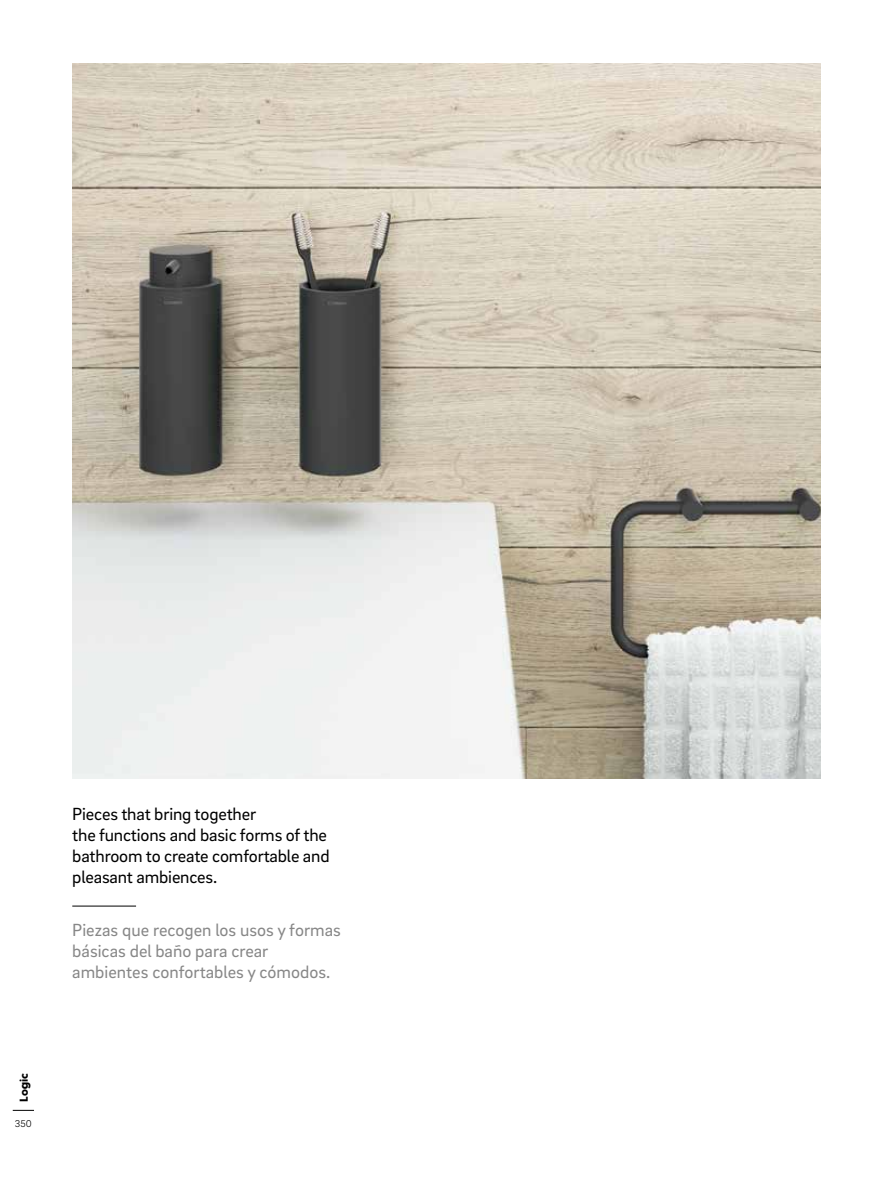
<style>
.page{position:relative;width:893px;height:1191px;background:#fff}
.page>*{position:absolute;margin:0;border:0;box-sizing:border-box;transform-origin:0 0}
.t1{font:18px/21px "Brix Sans";letter-spacing:-.01em;color:#000}
.t2{font:18px/21px "Brix Sans";color:#878787}
.t3{font:12px "Neuzeit Gro T Blac";color:#000}
.t4{font:300 10.05px "Brix Sans";color:#000}
</style>
<div class="page">
<svg style="left:13px;top:1110px;width:21px;height:1px"></svg>
<img style="left:72px;top:64px;width:749px;height:714px">
<hr style="left:72px;top:905px;width:64px;height:1px;background:#000">
<p class="t3" style="left:17px;top:1101px;width:30px;rotate:-90deg">Logic</p>
<p class="t4" style="left:15px;top:1117px;width:18px">350</p>
<p class="t1" style="left:72px;top:803px;width:259px">Pieces that bring together<br>the functions and basic forms of the bathroom to create comfortable and pleasant ambiences.</p>
<p class="t2" style="left:72px;top:918px;width:270px">Piezas que recogen los usos y formas básicas del baño para crear ambientes confortables y cómodos.</p>
</div>
